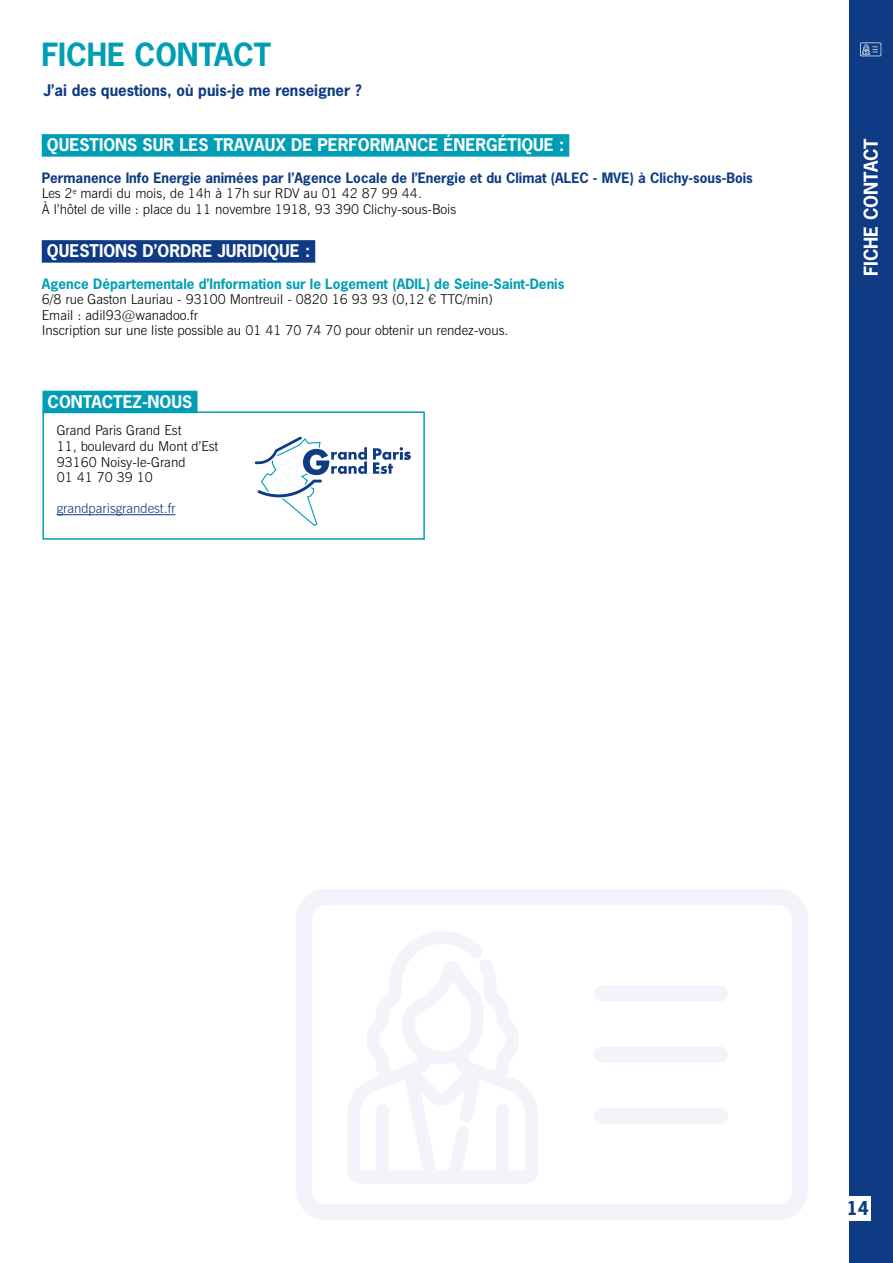
<style>
.page{position:relative;width:893px;height:1263px;background:#fff}
.page>*{position:absolute;margin:0;border:0;box-sizing:border-box;transform-origin:0 0}
.t1{font:700 30px "News Gothic Std";color:#009eb5}
.t2{font:700 18px "News Gothic Std";color:#fff}
.t3{font:700 18px "News Gothic Std";color:#0e3b83}
.t4{font:700 16.5px "News Gothic Std";color:#fff}
.t5{font:700 15px "News Gothic Std";color:#0e3b83}
.t6{font:300 13.5px/15.6px "News Gothic BT";color:#000}
.t7{font:700 13.5px "News Gothic Std";color:#0e3b83}
.t8{font:700 13.5px "News Gothic Std";color:#009eb5}
.t9{font:300 13.5px "News Gothic BT";color:#0e3b83}
</style>
<div class="page">
<div style="left:849px;top:0;width:44px;height:1263px;background:#0e3b83"></div>
<div style="left:807px;top:1196px;width:64px;height:24px;background:#fff"></div>
<svg style="left:296px;top:889px;width:512px;height:331px"></svg>
<div style="left:594px;top:985px;width:134px;height:16px;background:#f4f3fa;border-radius:8px"></div>
<div style="left:594px;top:1046px;width:134px;height:17px;background:#f4f3fa;border-radius:8px"></div>
<div style="left:594px;top:1108px;width:134px;height:16px;background:#f4f3fa;border-radius:8px"></div>
<svg style="left:347px;top:931px;width:191px;height:252px"></svg>
<svg style="left:860px;top:43px;width:21px;height:13px"></svg>
<div style="left:42px;top:134px;width:527px;height:23px;background:#009eb5"></div>
<div style="left:42px;top:240px;width:273px;height:23px;background:#0e3b83"></div>
<hr style="left:57px;top:514px;width:118px;height:1px;background:#0e3b83">
<div style="left:42px;top:411px;width:383px;height:129px;border:2px solid #009eb5"></div>
<div style="left:42px;top:391px;width:155px;height:22px;background:#009eb5"></div>
<svg style="left:373px;top:447px;width:38px;height:27px"></svg>
<svg style="left:255px;top:436px;width:112px;height:90px"></svg>
<h1 class="t1" style="left:41px;top:35px;width:231px">FICHE CONTACT</h1>
<p class="t5" style="left:44px;top:80px;width:320px">J’ai des questions, où puis-je me renseigner ?</p>
<p class="t4" style="left:47px;top:134px;width:519px">QUESTIONS SUR LES TRAVAUX DE PERFORMANCE ÉNERGÉTIQUE :</p>
<p class="t7" style="left:42px;top:169px;width:712px">Permanence Info Energie animées par l’Agence Locale de l’Energie et du Climat (ALEC - MVE) à Clichy-sous-Bois</p>
<p class="t6" style="left:42px;top:185px;width:416px">Les 2<sup>e</sup> mardi du mois, de 14h à 17h sur RDV au 01 42 87 99 44.<br>À l’hôtel de ville : place du 11 novembre 1918, 93 390 Clichy-sous-Bois</p>
<p class="t4" style="left:47px;top:240px;width:265px">QUESTIONS D’ORDRE JURIDIQUE :</p>
<p class="t8" style="left:42px;top:275px;width:524px">Agence Départementale d’Information sur le Logement (ADIL) de Seine-Saint-Denis</p>
<p class="t6" style="left:42px;top:291px;width:468px">6/8 rue Gaston Lauriau - 93100 Montreuil - 0820 16 93 93 (0,12 € TTC/min)<br>Email : adil93@wanadoo.fr<br>Inscription sur une liste possible au 01 41 70 74 70 pour obtenir un rendez-vous.</p>
<p class="t4" style="left:48px;top:391px;width:146px">CONTACTEZ-NOUS</p>
<p class="t6" style="left:57px;top:423px;width:163px">Grand Paris Grand Est<br>11, boulevard du Mont d’Est<br>93160 Noisy-le-Grand<br>01 41 70 39 10</p>
<p class="t9" style="left:57px;top:500px;width:120px">grandparisgrandest.fr</p>
<h2 class="t2" style="left:859px;top:276px;width:139px;rotate:-90deg">FICHE CONTACT</h2>
<h2 class="t3" style="left:847px;top:1196px;width:24px">14</h2>
</div>
